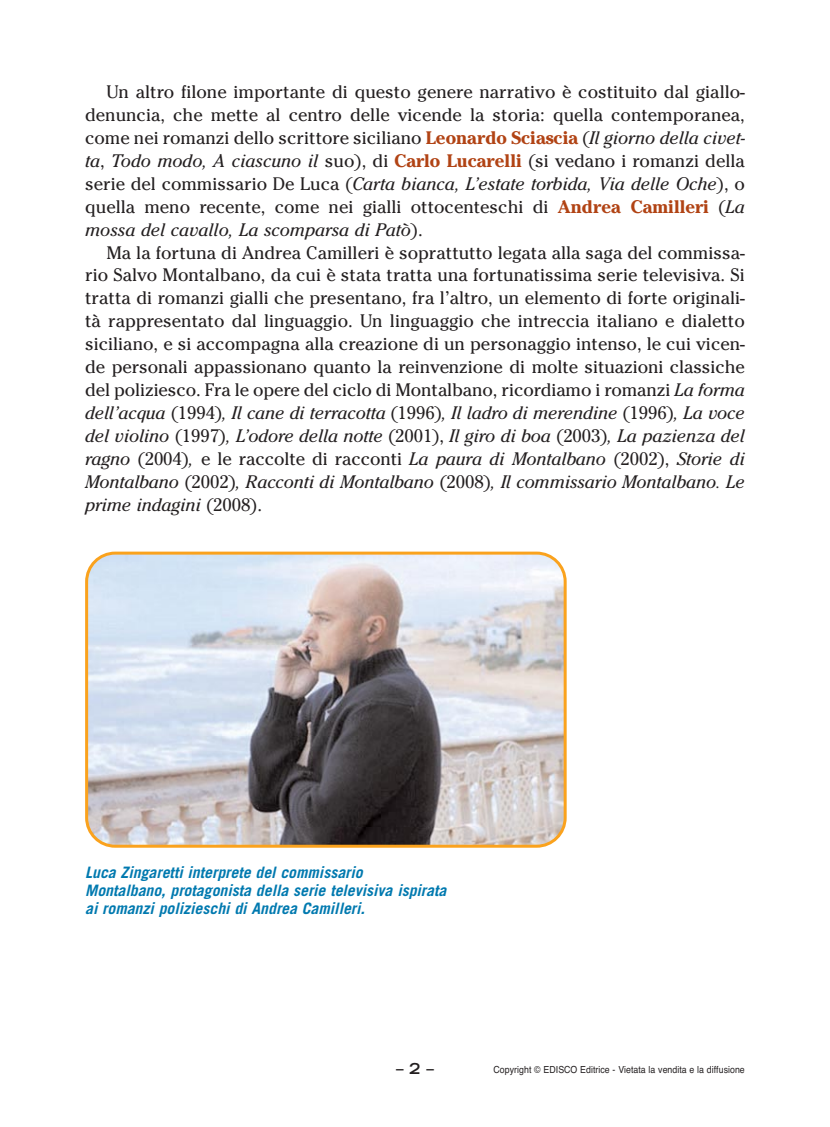
<style>
.page{position:relative;width:830px;height:1127px;background:#fff}
.page>*{position:absolute;margin:0;border:0;box-sizing:border-box;transform-origin:0 0}
.t1{font:18px/23px "Cheltenham";letter-spacing:-.005em;color:#231f20;text-align:justify}
.t2{font:italic 700 15.75px/18px "Trade Gothic";color:#0079af}
.t3{font:700 expanded 15px "Trade Gothic LH";color:#231f20}
.t4{font:9.75px "Helvetica";letter-spacing:.005em;color:#231f20;scale:.9 1}
.s1{font-weight:700;color:#b14314}
.s2{font-style:italic}
</style>
<div class="page">
<svg style="left:85px;top:552px;width:481px;height:296px;background:#b7b4b5"></svg>
<p class="t1" style="left:85px;top:82px;width:661px;text-indent:21px">Un altro filone importante di questo genere narrativo è costituito dal giallo&shy;denuncia, che mette al centro delle vicende la storia: quella contemporanea, come nei romanzi dello scrittore siciliano <span class="s1">Leonardo Sciascia</span> (<span class="s2">Il giorno della civet&shy;ta</span>, <span class="s2">Todo modo, A ciascuno il</span> suo), di <span class="s1">Carlo Lucarelli</span> (si vedano i romanzi della serie del commissario De Luca (<span class="s2">Carta bianca, L’estate torbida, Via delle Oche</span>), o quella meno recente, come nei gialli ottocenteschi di <span class="s1">Andrea Camilleri</span> (<span class="s2">La mossa del cavallo, La scomparsa di Patò</span>).</p>
<p class="t1" style="left:85px;top:243px;width:661px;text-indent:21px">Ma la fortuna di Andrea Camilleri è soprattutto legata alla saga del commissa&shy;rio Salvo Montalbano, da cui è stata tratta una fortunatissima serie televisiva. Si tratta di romanzi gialli che presentano, fra l’altro, un elemento di forte originali&shy;tà rappresentato dal linguaggio. Un linguaggio che intreccia italiano e dialetto siciliano, e si accompagna alla creazione di un personaggio intenso, le cui vicen&shy;de personali appassionano quanto la reinvenzione di molte situazioni classiche del poliziesco. Fra le opere del ciclo di Montalbano, ricordiamo i romanzi <span class="s2">La forma dell’acqua</span> (1994)<span class="s2">, Il cane di terracotta</span> (1996)<span class="s2">, Il ladro di merendine</span> (1996)<span class="s2">, La voce del violino</span> (1997)<span class="s2">, L’odore della notte</span> (2001), <span class="s2">Il giro di boa</span> (2003)<span class="s2">, La pazienza del ragno</span> (2004)<span class="s2">,</span> e le raccolte di racconti <span class="s2">La paura di Montalbano</span> (2002), <span class="s2">Storie di Montalbano</span> (2002)<span class="s2">, Racconti di Montalbano</span> (2008)<span class="s2">, Il commissario Montalbano. Le prime indagini</span> (2008).</p>
<p class="t2" style="left:85px;top:865px;width:366px">Luca Zingaretti interprete del commissario<br>Montalbano, protagonista della serie televisiva ispirata ai romanzi polizieschi di Andrea Camilleri.</p>
<p class="t3" style="left:396px;top:1063px;width:39px">– 2 –</p>
<p class="t4" style="left:493px;top:1066px;width:280px">Copyright © EDISCO Editrice - Vietata la vendita e la diffusione</p>
</div>
